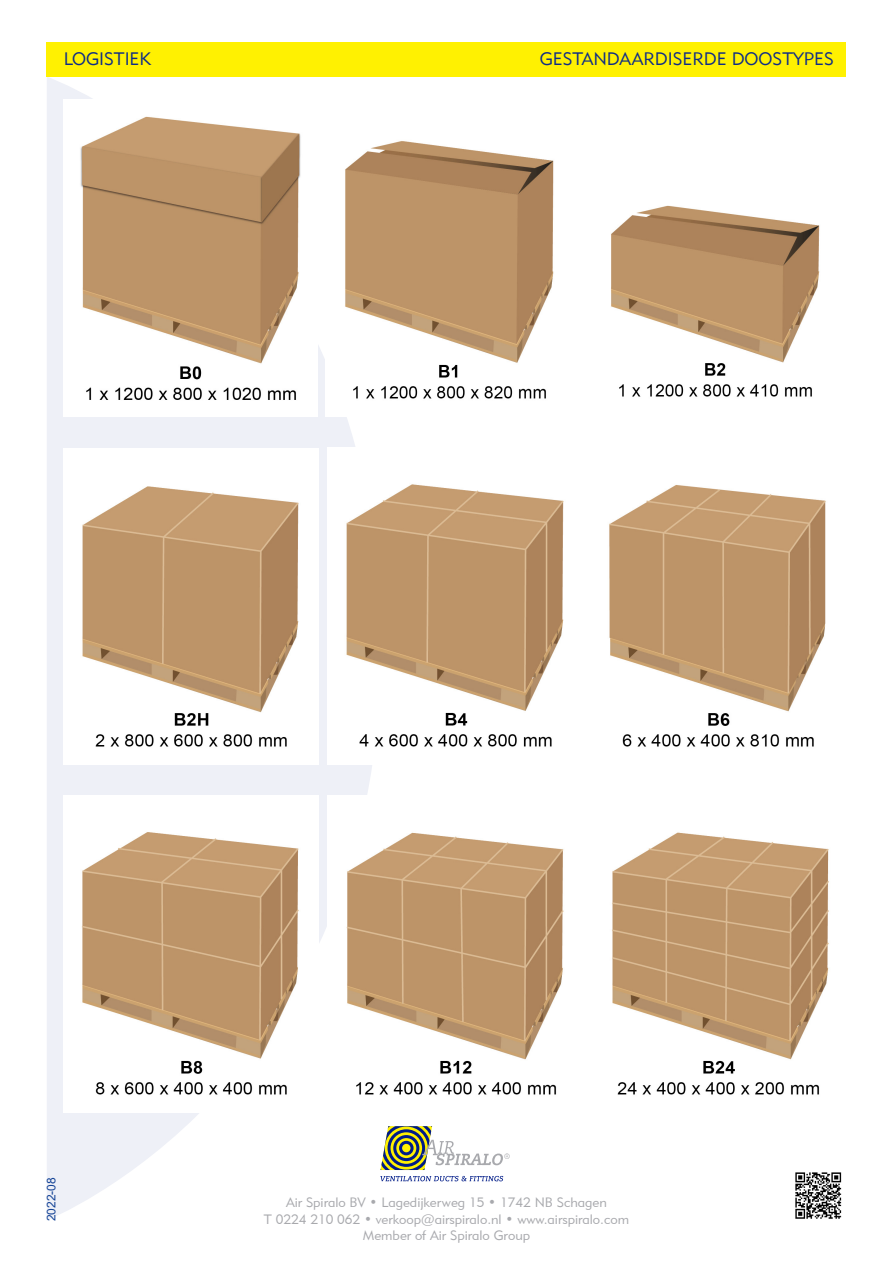
<style>
.page{position:relative;width:893px;height:1263px;background:#fff}
.page>*{position:absolute;margin:0;border:0;box-sizing:border-box;transform-origin:0 0}
.t1{font:18px "Geometric 415 BT Lite A";color:#0d2b88}
.t2{font:13.5px "Geometric 415 BT Lite A";color:#a8a9ad}
.t3{font:12px "Arial";color:#144396}
</style>
<div class="page">
<svg style="left:47px;top:77px;width:325px;height:1143px;fill:#eef0f7"></svg>
<img style="left:328px;top:448px;width:236px;height:316px">
<img style="left:63px;top:100px;width:255px;height:316px">
<img style="left:326px;top:100px;width:228px;height:316px">
<img style="left:611px;top:205px;width:209px;height:192px">
<img style="left:63px;top:448px;width:256px;height:316px">
<img style="left:609px;top:485px;width:217px;height:262px">
<img style="left:63px;top:796px;width:256px;height:316px">
<img style="left:327px;top:796px;width:237px;height:316px">
<img style="left:612px;top:832px;width:217px;height:263px">
<div style="left:47px;top:43px;width:799px;height:34px;background:#fff101"></div>
<svg style="left:380px;top:1126px;width:130px;height:44px"></svg>
<svg style="left:380px;top:1176px;width:123px;height:5px"></svg>
<img style="left:795px;top:1172px;width:47px;height:47px">
<p class="t1" style="left:64px;top:48px;width:89px">LOGISTIEK</p>
<p class="t1" style="left:540px;top:48px;width:296px">GESTANDAARDISERDE DOOSTYPES</p>
<p class="t3" style="left:43px;top:1221px;width:46px;rotate:-90deg">2022-08</p>
<p class="t2" style="left:286px;top:1194px;width:322px">Air Spiralo BV • Lagedijkerweg 15 • 1742 NB Schagen</p>
<p class="t2" style="left:264px;top:1211px;width:367px">T 0224 210 062 • verkoop@airspiralo.nl • www.airspiralo.com</p>
<p class="t2" style="left:363px;top:1227px;width:169px">Member of Air Spiralo Group</p>
</div>
